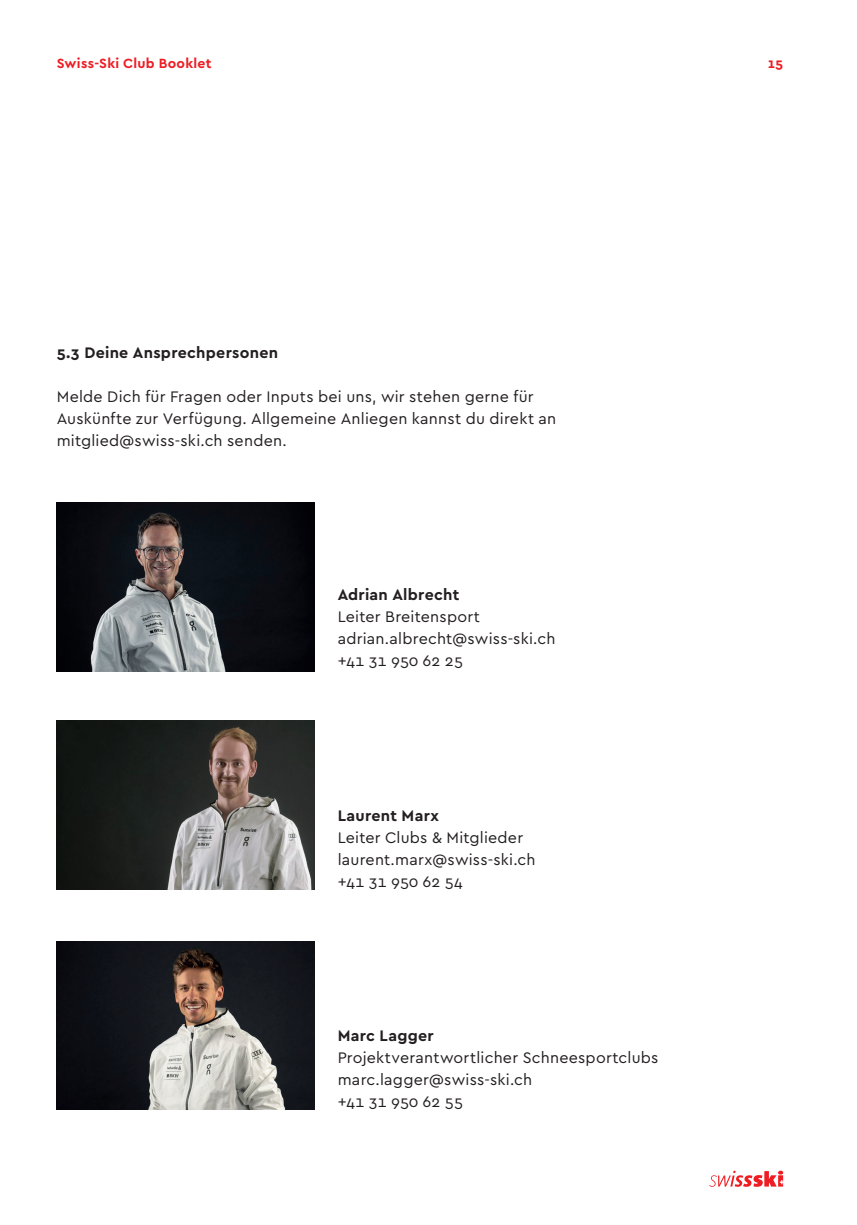
<style>
.page{position:relative;width:857px;height:1225px;background:#fff}
.page>*{position:absolute;margin:0;border:0;box-sizing:border-box;transform-origin:0 0}
.t1{font:16px/22px "Cera";letter-spacing:.015em;color:#231f20}
.t2{font:700 16px "Cera";letter-spacing:.02em;color:#231f20}
.t3{font:700 14px "Cera";letter-spacing:.02em;color:#ee1d23}
</style>
<div class="page">
<svg style="left:709px;top:1170px;width:73px;height:16px"></svg>
<img style="left:57px;top:502px;width:258px;height:169px">
<img style="left:57px;top:720px;width:258px;height:169px">
<img style="left:57px;top:941px;width:258px;height:168px">
<p class="t3" style="left:57px;top:54px;width:156px">Swiss-Ski Club Booklet</p>
<p class="t3" style="left:767px;top:54px;width:17px">15</p>
<p class="t2" style="left:57px;top:342px;width:223px">5.3 Deine Ansprechpersonen</p>
<p class="t1" style="left:57px;top:385px;width:501px">Melde Dich für Fragen oder Inputs bei uns, wir stehen gerne für<br>Auskünfte zur Verfügung. Allgemeine Anliegen kannst du direkt an mitglied@swiss-ski.ch senden.</p>
<p class="t2" style="left:337px;top:584px;width:123px">Adrian Albrecht</p>
<p class="t1" style="left:337px;top:605px;width:219px">Leiter Breitensport adrian.albrecht@swiss-ski.ch +41 31 950 62 25</p>
<p class="t2" style="left:337px;top:804px;width:103px">Laurent Marx</p>
<p class="t1" style="left:337px;top:825px;width:199px">Leiter Clubs &amp; Mitglieder laurent.marx@swiss-ski.ch +41 31 950 62 54</p>
<p class="t2" style="left:337px;top:1024px;width:97px">Marc Lagger</p>
<p class="t1" style="left:337px;top:1045px;width:322px">Projektverantwortlicher Schneesportclubs marc.lagger@swiss-ski.ch<br>+41 31 950 62 55</p>
</div>
